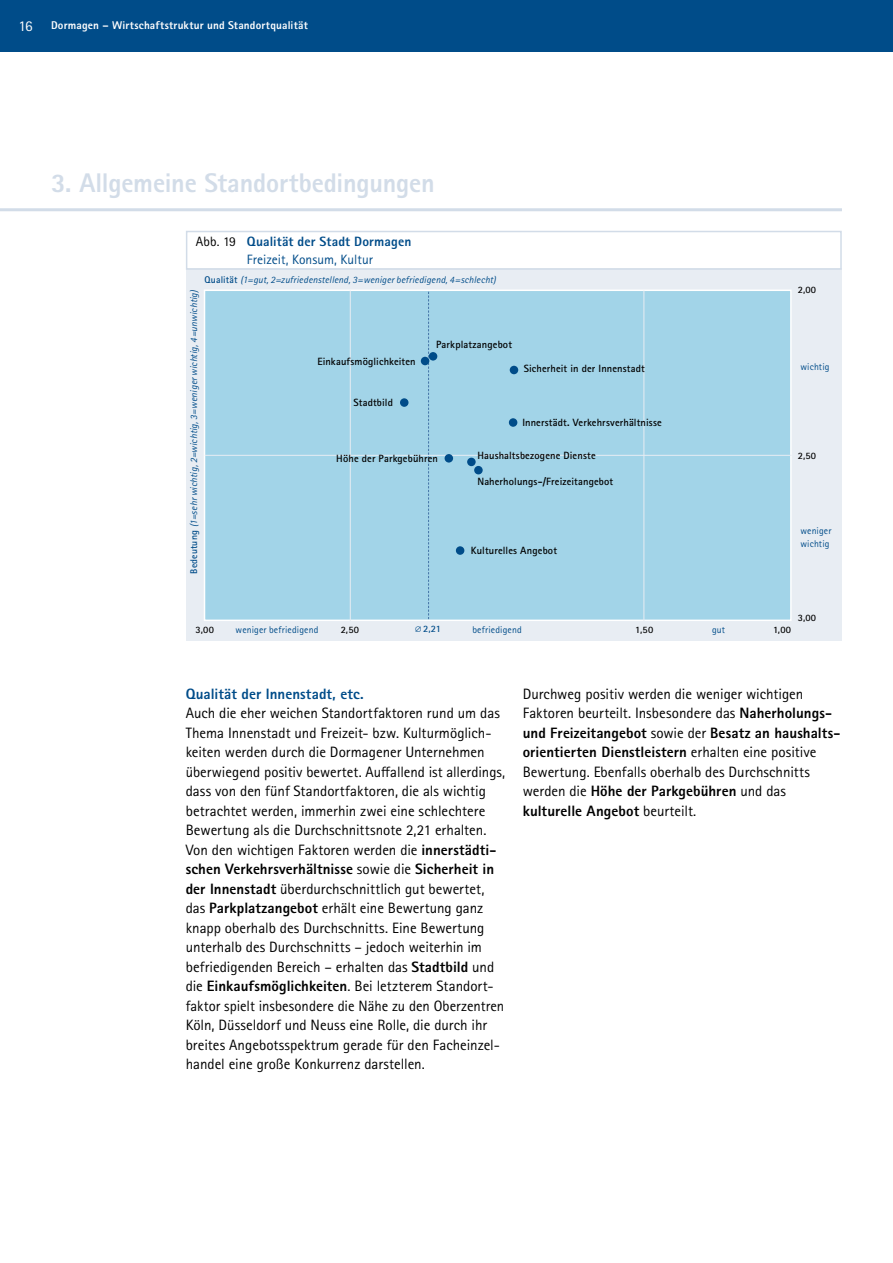
<style>
.page{position:relative;width:893px;height:1263px;background:#fff}
.page>*{position:absolute;margin:0;border:0;box-sizing:border-box;transform-origin:0 0}
.t1{font:800 27px "Rotis Sans Serif Pro";letter-spacing:-.005em;color:#d2dce8}
.t2{font:15px/19.5px "Rotis Sans Serif Pro";letter-spacing:-.005em;color:#000}
.t3{font:800 15px "Rotis Sans Serif Pro";letter-spacing:.005em;color:#004c89}
.t4{font:800 13.5px/18px "Rotis Sans Serif Pro";letter-spacing:.01em;color:#004c89}
.t5{font:800 11.25px "Rotis Sans Serif Pro";letter-spacing:.015em;color:#fff}
.t6{font:700 10.5px "Rotis Sans Serif Pro";letter-spacing:.01em;color:#000}
.t7{font:italic 9.75px "Rotis Sans Serif Pro";letter-spacing:.01em;color:#004c89}
.t8{font:9.75px/13px "Rotis Sans Serif Pro";letter-spacing:.01em;color:#004c89}
.t9{font:700 9.75px "Rotis Sans Serif Pro";letter-spacing:.035em;color:#000}
.t10{font:700 9.75px "Rotis Sans Serif Pro";color:#004c89}
.s1{font-weight:400;font-size:15px}
.s2{font-weight:400;color:#000}
.s3{font-weight:400}
.s4{font-weight:700;font-style:normal}
.s5{font-weight:800}
</style>
<div class="page">
<div style="left:0;top:0;width:893px;height:51px;background:#004c89"></div>
<div style="left:186px;top:269px;width:655px;height:372px;background:#e8edf3"></div>
<div style="left:204px;top:290px;width:587px;height:330px;background:#a2d4e8"></div>
<div style="left:204px;top:290px;width:588px;height:331px;border:2px solid #fff"></div>
<hr style="left:643px;top:290px;width:1px;height:331px;background:#e8edf3">
<hr style="left:350px;top:290px;width:1px;height:331px;background:#e8edf3">
<hr style="left:205px;top:455px;width:587px;height:1px;background:#e8edf3">
<div style="left:186px;top:231px;width:656px;height:39px;border:2px solid #d2dce8"></div>
<div style="left:456px;top:546px;width:8px;height:9px;background:#004c89;border-radius:50%"></div>
<div style="left:510px;top:366px;width:8px;height:8px;background:#004c89;border-radius:50%"></div>
<div style="left:429px;top:352px;width:8px;height:9px;background:#004c89;border-radius:50%"></div>
<div style="left:400px;top:398px;width:8px;height:9px;background:#004c89;border-radius:50%"></div>
<div style="left:467px;top:458px;width:9px;height:8px;background:#004c89;border-radius:50%"></div>
<div style="left:509px;top:418px;width:8px;height:9px;background:#004c89;border-radius:50%"></div>
<div style="left:445px;top:454px;width:8px;height:9px;background:#004c89;border-radius:50%"></div>
<hr style="left:0;top:208px;width:842px;height:3px;background:#d2dce8">
<div style="left:474px;top:466px;width:9px;height:8px;background:#004c89;border-radius:50%"></div>
<svg style="left:428px;top:292px;width:1px;height:327px"></svg>
<div style="left:421px;top:357px;width:8px;height:8px;background:#004c89;border-radius:50%"></div>
<p class="t5" style="left:18px;top:18px;width:291px"><span class="s1">16</span> Dormagen – Wirtschaftstruktur und Standortqualität</p>
<h1 class="t1" style="left:51px;top:165px;width:385px">3. Allgemeine Standortbedingungen</h1>
<p class="t4" style="left:247px;top:232px;width:166px;text-indent:-51px"><span class="s2">Abb. 19</span> Qualität der Stadt Dormagen<br><span class="s3">Freizeit, Konsum, Kultur</span></p>
<p class="t7" style="left:205px;top:274px;width:293px"><span class="s4">Qualität</span> (1=gut, 2=zufriedenstellend, 3=weniger befriedigend, 4=schlecht)</p>
<p class="t7" style="left:188px;top:574px;width:285px;rotate:-90deg"><span class="s4">B edeutung</span> (1=sehr wichtig, 2=wichtig, 3=weniger wichtig, 4=unwichtig)</p>
<p class="t6" style="left:317px;top:354px;width:100px">Einkaufsmöglichkeiten</p>
<p class="t6" style="left:353px;top:396px;width:41px">Stadtbild</p>
<p class="t6" style="left:436px;top:338px;width:77px">Parkplatzangebot</p>
<p class="t6" style="left:524px;top:362px;width:123px">Sicherheit in der Innenstadt</p>
<p class="t6" style="left:522px;top:416px;width:141px">Innerstädt. Verkehrsverhältnisse</p>
<p class="t6" style="left:336px;top:452px;width:103px">Höhe der Parkgebühren</p>
<p class="t6" style="left:477px;top:449px;width:120px">Haushaltsbezogene Dienste</p>
<p class="t6" style="left:477px;top:474px;width:137px">Naherholungs-/Freizeitangebot</p>
<p class="t6" style="left:471px;top:544px;width:88px">Kulturelles Angebot</p>
<p class="t9" style="left:798px;top:283px;width:20px">2,00</p>
<p class="t8" style="left:800px;top:361px;width:31px">wichtig</p>
<p class="t9" style="left:798px;top:449px;width:20px">2,50</p>
<p class="t8" style="left:800px;top:524px;width:32px">weniger wichtig</p>
<p class="t9" style="left:798px;top:612px;width:20px">3,00</p>
<p class="t10" style="left:415px;top:622px;width:28px">∅2,21</p>
<p class="t9" style="left:196px;top:623px;width:20px">3,00</p>
<p class="t9" style="left:341px;top:623px;width:20px">2,50</p>
<p class="t9" style="left:635px;top:623px;width:20px">1,50</p>
<p class="t9" style="left:773px;top:623px;width:20px">1,00</p>
<p class="t8" style="left:236px;top:623px;width:84px">weniger befriedigend</p>
<p class="t8" style="left:712px;top:623px;width:15px">gut</p>
<p class="t8" style="left:472px;top:623px;width:51px">befriedigend</p>
<p class="t3" style="left:186px;top:684px;width:180px">Qualität der Innenstadt, etc.</p>
<p class="t2" style="left:186px;top:704px;width:321px">Auch die eher weichen Standortfaktoren rund um das Thema Innenstadt und Freizeit- bzw. Kulturmöglich&shy;keiten werden durch die Dormagener Unternehmen überwiegend positiv bewertet. Auffallend ist allerdings, dass von den fünf Standortfaktoren, die als wichtig betrachtet werden, immerhin zwei eine schlechtere Bewertung als die Durchschnittsnote 2,21 erhalten.<br>Von den wichtigen Faktoren werden die <span class="s5">innerstädti&shy;schen Verkehrsverhältnisse</span> sowie die <span class="s5">Sicherheit in der Innenstadt</span> überdurchschnittlich gut bewertet, das <span class="s5">Parkplatzangebot</span> erhält eine Bewertung ganz knapp oberhalb des Durchschnitts. Eine Bewertung unterhalb des Durchschnitts – jedoch weiterhin im befriedigenden Bereich – erhalten das <span class="s5">Stadtbild</span> und die <span class="s5">Einkaufsmöglichkeiten</span>. Bei letzterem Standort&shy;faktor spielt insbesondere die Nähe zu den Oberzentren Köln, Düsseldorf und Neuss eine Rolle, die durch ihr breites Angebotsspektrum gerade für den Facheinzel&shy;handel eine große Konkurrenz darstellen.</p>
<p class="t2" style="left:523px;top:684px;width:319px">Durchweg positiv werden die weniger wichtigen -Faktoren beurteilt. Insbesondere das <span class="s5">Naherholungs&shy;und Freizeitangebot</span> sowie der <span class="s5">Besatz an haushalts&shy;orientierten Dienstleistern</span> erhalten eine positive Bewertung. Ebenfalls oberhalb des Durchschnitts werden die <span class="s5">Höhe der Parkgebühren</span> und das <span class="s5">kulturelle Angebot</span> beurteilt.</p>
</div>
